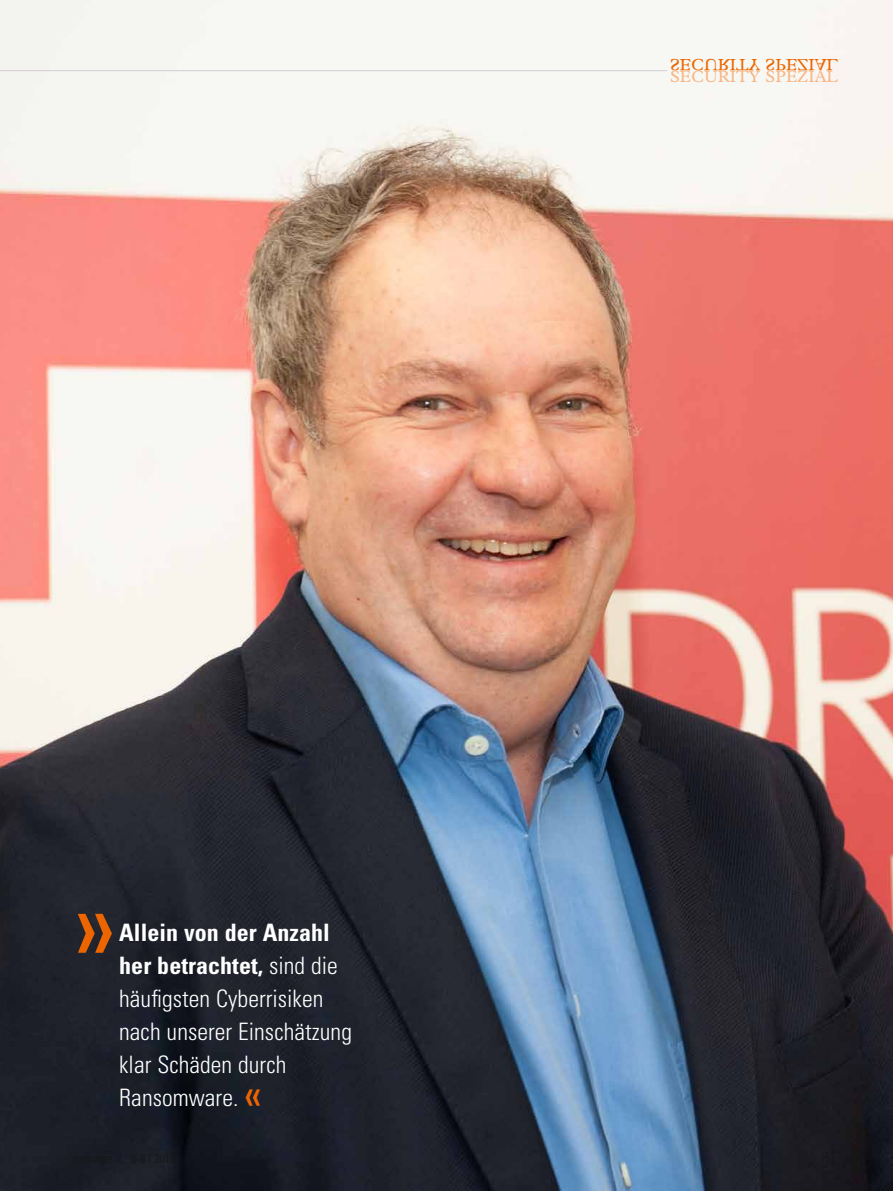
<style>
.page{position:relative;width:893px;height:1191px;background:#fff}
.page>*{position:absolute;margin:0;border:0;box-sizing:border-box;transform-origin:0 0}
.t1{font:condensed 100.05px "Univers";color:#ec6500}
.t2{font:300 condensed 24px/33px "Univers";color:#fff}
.t3{font:16.5px "Plantin";letter-spacing:.005em;color:#f8b786}
.s1{font-weight:700}
.s2{font-weight:400;font-size:42px;color:#ec6500}
</style>
<div class="page">
<img style="left:0;top:0;width:893px;height:1191px">
<hr style="left:0;top:70px;width:667px;height:1px;background:#d3cbd4">
<div style="left:671px;top:59px;width:167px;height:11px;background:#f7f8f3"></div>
<p class="t3" style="left:670px;top:67px;width:169px">SECURITY SPEZIAL</p>
<h1 class="t1" style="left:71px;top:861px;width:46px">»</h1>
<p class="t2" style="left:119px;top:916px;width:234px"><span class="s1">Allein von der Anzahl her betrachtet,</span> sind die häufigsten Cyberrisiken nach unserer Einschätzung klar Schäden durch<br>Ransomware. <span class="s2">«</span></p>
</div>
